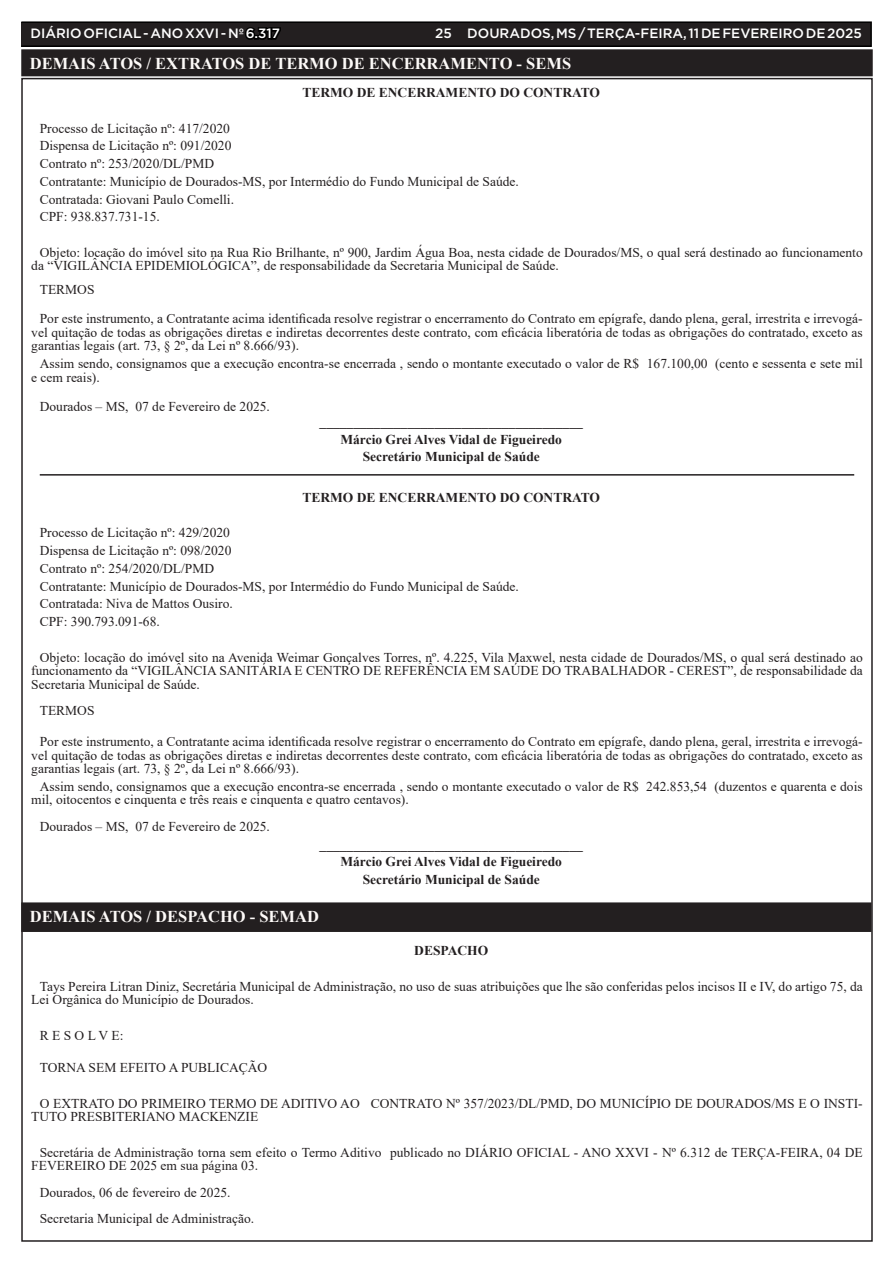
<style>
.page{position:relative;width:893px;height:1263px;background:#fff}
.page>*{position:absolute;margin:0;border:0;box-sizing:border-box;transform-origin:0 0}
.TEXTO{font:700 16.5px "Times New Roman";color:#fdfaf8}
.TEXTO-2{font:13.5px/13.5px "Times New Roman";color:#231f20}
.TEXTO-3{font:700 13.5px "Times New Roman";color:#231f20}
.t1{font:500 13.5px "Gotham";color:#fff}
.s1{color:#000}
</style>
<div class="page">
<div style="left:21px;top:22px;width:850px;height:24px;background:#231f20"></div>
<div style="left:21px;top:21px;width:851px;height:26px;border:2px solid #000"></div>
<hr style="left:40px;top:474px;width:814px;height:2px;background:#231f20">
<div style="left:23px;top:904px;width:846px;height:26px;background:#231f20"></div>
<div style="left:21px;top:902px;width:850px;height:30px;border:4px solid #231f20"></div>
<div style="left:23px;top:51px;width:848px;height:23px;background:#231f20"></div>
<div style="left:21px;top:49px;width:852px;height:27px;border:4px solid #231f20"></div>
<p class="t1" style="left:31px;top:25px;width:251px">DIÁRIO OFICIAL - ANO XXVI - Nº <span class="s1">6.317</span></p>
<p class="t1" style="left:435px;top:25px;width:428px">25 DOURADOS, MS / TERÇA-FEIRA, 11 DE FEVEREIRO DE 2025</p>
<p class="TEXTO" style="left:30px;top:52px;width:543px">DEMAIS ATOS / EXTRATOS DE TERMO DE ENCERRAMENTO - SEMS</p>
<p class="TEXTO-3" style="left:302px;top:83px;width:299px">TERMO DE ENCERRAMENTO DO CONTRATO</p>
<p class="TEXTO-2" style="left:40px;top:121px;width:192px">Processo de Licitação nº: 417/2020</p>
<p class="TEXTO-2" style="left:40px;top:139px;width:193px">Dispensa de Licitação nº: 091/2020</p>
<p class="TEXTO-2" style="left:40px;top:156px;width:176px">Contrato nº: 253/2020/DL/PMD</p>
<p class="TEXTO-2" style="left:40px;top:174px;width:481px">Contratante: Município de Dourados-MS, por Intermédio do Fundo Municipal de Saúde.</p>
<p class="TEXTO-2" style="left:40px;top:192px;width:196px">Contratada: Giovani Paulo Comelli.</p>
<p class="TEXTO-2" style="left:40px;top:210px;width:122px">CPF: 938.837.731-15.</p>
<p class="TEXTO-2" style="left:31px;top:245px;width:833px;text-indent:9px">Objeto: locação do imóvel sito na Rua Rio Brilhante, nº 900, Jardim Água Boa, nesta cidade de Dourados/MS, o qual será destinado ao funcionamento da “VIGILÂNCIA EPIDEMIOLÓGICA”, de responsabilidade da Secretaria Municipal de Saúde.</p>
<p class="TEXTO-2" style="left:40px;top:282px;width:56px">TERMOS</p>
<p class="TEXTO-2" style="left:31px;top:312px;width:833px;text-align:justify;text-indent:9px">Por este instrumento, a Contratante acima identificada resolve registrar o encerramento do Contrato em epígrafe, dando plena, geral, irrestrita e irrevogá&shy;vel quitação de todas as obrigações diretas e indiretas decorrentes deste contrato, com eficácia liberatória de todas as obrigações do contratado, exceto as garantias legais (art. 73, § 2º, da Lei nº 8.666/93).</p>
<p class="TEXTO-2" style="left:31px;top:356px;width:833px;text-indent:9px">Assim sendo, consignamos que a execução encontra-se encerrada , sendo o montante executado o valor de R$ 167.100,00 (cento e sessenta e sete mil e cem reais).</p>
<p class="TEXTO-2" style="left:40px;top:399px;width:232px">Dourados – MS, 07 de Fevereiro de 2025.</p>
<p class="TEXTO-3" style="left:320px;top:412px;width:265px">_______________________________________</p>
<p class="TEXTO-3" style="left:340px;top:429px;width:223px">Márcio Grei Alves Vidal de Figueiredo</p>
<p class="TEXTO-3" style="left:363px;top:447px;width:179px">Secretário Municipal de Saúde</p>
<p class="TEXTO-3" style="left:302px;top:488px;width:299px">TERMO DE ENCERRAMENTO DO CONTRATO</p>
<p class="TEXTO-2" style="left:40px;top:526px;width:192px">Processo de Licitação nº: 429/2020</p>
<p class="TEXTO-2" style="left:40px;top:543px;width:193px">Dispensa de Licitação nº: 098/2020</p>
<p class="TEXTO-2" style="left:40px;top:561px;width:176px">Contrato nº: 254/2020/DL/PMD</p>
<p class="TEXTO-2" style="left:40px;top:579px;width:481px">Contratante: Município de Dourados-MS, por Intermédio do Fundo Municipal de Saúde.</p>
<p class="TEXTO-2" style="left:40px;top:597px;width:195px">Contratada: Niva de Mattos Ousiro.</p>
<p class="TEXTO-2" style="left:40px;top:614px;width:122px">CPF: 390.793.091-68.</p>
<p class="TEXTO-2" style="left:31px;top:650px;width:833px;text-align:justify;text-indent:9px">Objeto: locação do imóvel sito na Avenida Weimar Gonçalves Torres, nº. 4.225, Vila Maxwel, nesta cidade de Dourados/MS, o qual será destinado ao funcionamento da “VIGILÂNCIA SANITÁRIA E CENTRO DE REFERÊNCIA EM SAÚDE DO TRABALHADOR - CEREST”, de responsabilidade da Secretaria Municipal de Saúde.</p>
<p class="TEXTO-2" style="left:40px;top:703px;width:56px">TERMOS</p>
<p class="TEXTO-2" style="left:31px;top:734px;width:833px;text-align:justify;text-indent:9px">Por este instrumento, a Contratante acima identificada resolve registrar o encerramento do Contrato em epígrafe, dando plena, geral, irrestrita e irrevogá&shy;vel quitação de todas as obrigações diretas e indiretas decorrentes deste contrato, com eficácia liberatória de todas as obrigações do contratado, exceto as garantias legais (art. 73, § 2º, da Lei nº 8.666/93).</p>
<p class="TEXTO-2" style="left:31px;top:779px;width:833px;text-indent:9px">Assim sendo, consignamos que a execução encontra-se encerrada , sendo o montante executado o valor de R$ 242.853,54 (duzentos e quarenta e dois mil, oitocentos e cinquenta e três reais e cinquenta e quatro centavos).</p>
<p class="TEXTO-2" style="left:40px;top:819px;width:232px">Dourados – MS, 07 de Fevereiro de 2025.</p>
<p class="TEXTO-3" style="left:320px;top:834px;width:265px">_______________________________________</p>
<p class="TEXTO-3" style="left:340px;top:852px;width:223px">Márcio Grei Alves Vidal de Figueiredo</p>
<p class="TEXTO-3" style="left:363px;top:870px;width:179px">Secretário Municipal de Saúde</p>
<p class="TEXTO" style="left:30px;top:905px;width:291px">DEMAIS ATOS / DESPACHO - SEMAD</p>
<p class="TEXTO-3" style="left:414px;top:941px;width:76px">DESPACHO</p>
<p class="TEXTO-2" style="left:31px;top:979px;width:833px;text-indent:9px">Tays Pereira Litran Diniz, Secretária Municipal de Administração, no uso de suas atribuições que lhe são conferidas pelos incisos II e IV, do artigo 75, da<br>Lei Orgânica do Município de Dourados.</p>
<p class="TEXTO-2" style="left:40px;top:1028px;width:85px">R E S O L V E:</p>
<p class="TEXTO-2" style="left:40px;top:1060px;width:229px">TORNA SEM EFEITO A PUBLICAÇÃO</p>
<p class="TEXTO-2" style="left:31px;top:1096px;width:833px;text-indent:9px">O EXTRATO DO PRIMEIRO TERMO DE ADITIVO AO CONTRATO Nº 357/2023/DL/PMD, DO MUNICÍPIO DE DOURADOS/MS E O INSTI-<br>TUTO PRESBITERIANO MACKENZIE</p>
<p class="TEXTO-2" style="left:31px;top:1145px;width:833px;text-indent:9px">Secretária de Administração torna sem efeito o Termo Aditivo publicado no DIÁRIO OFICIAL - ANO XXVI - Nº 6.312 de TERÇA-FEIRA, 04 DE<br>FEVEREIRO DE 2025 em sua página 03.</p>
<p class="TEXTO-2" style="left:40px;top:1185px;width:192px">Dourados, 06 de fevereiro de 2025.</p>
<p class="TEXTO-2" style="left:40px;top:1211px;width:216px">Secretaria Municipal de Administração.</p>
</div>
